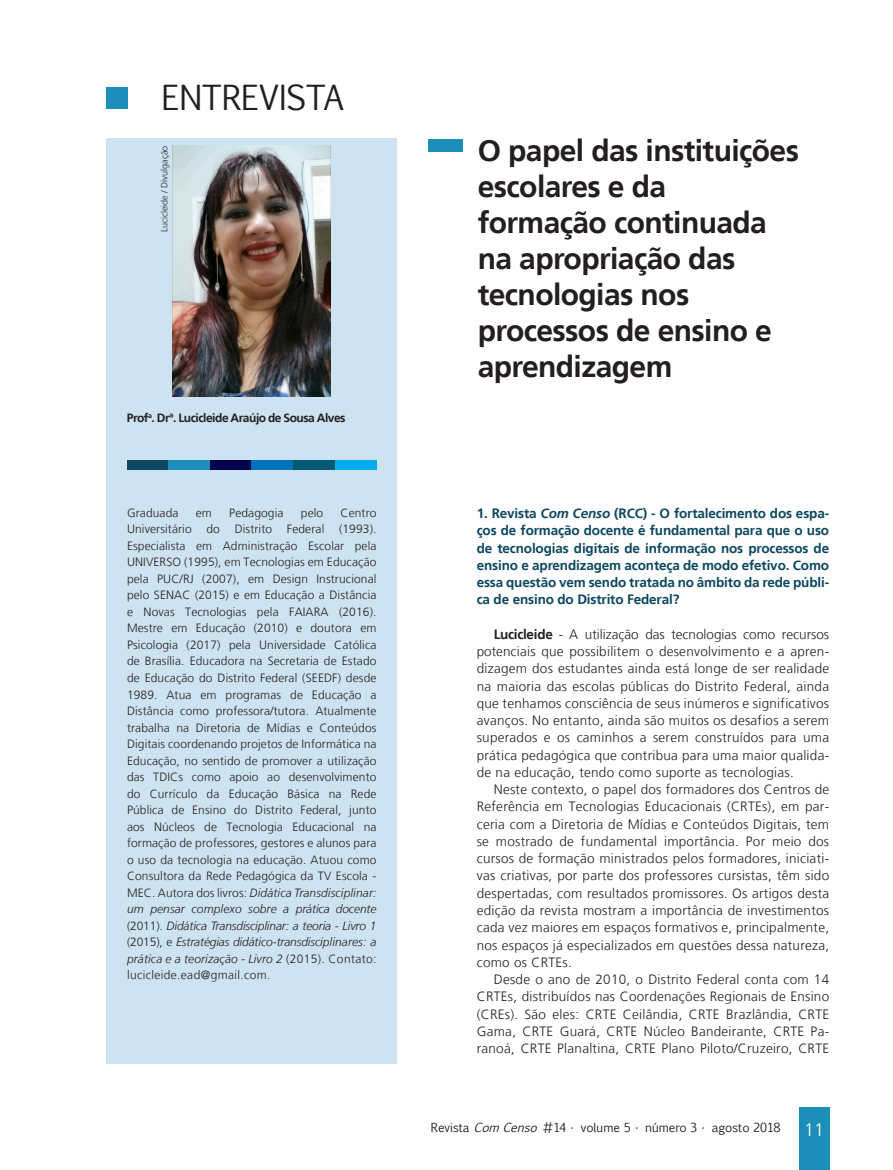
<style>
.page{position:relative;width:893px;height:1170px;background:#fff}
.page>*{position:absolute;margin:0;border:0;box-sizing:border-box;transform-origin:0 0}
.t1{font:33px "Euphemia CAS";color:#231f20}
.Título_40{font:700 30px/36px "Frutiger LT";letter-spacing:-.02em;color:#231f20}
.t2{font:300 18px "Frutiger LT";color:#fff}
.Miolo__8_8{font:300 13.5px/17.2px "Frutiger LT";letter-spacing:.02em;color:#231f20;text-align:justify}
.Pergunta_Entrevista{font:700 13.5px/17.2px "Frutiger LT";letter-spacing:-.01em;color:#0d4861;text-align:justify}
.Legendas{font:300 12px/16.5px "Frutiger LT";letter-spacing:.01em;color:#231f20;text-align:justify}
.t3{font:12px "Euphemia CAS";color:#231f20}
.Legendas-2{font:700 12px "Frutiger LT";letter-spacing:-.04em;color:#231f20}
.Gráficos{font:300 9px "Frutiger LT";color:#231f20}
.s1{font-style:italic}
.s2{font-weight:700}
</style>
<div class="page">
<div style="left:799px;top:1107px;width:30px;height:62px;background:#1c8eb9"></div>
<div style="left:106px;top:87px;width:22px;height:21px;background:#1c8eb9"></div>
<div style="left:428px;top:139px;width:34px;height:12px;background:#1c8eb9"></div>
<div style="left:106px;top:138px;width:291px;height:925px;background:#cde3f1"></div>
<div style="left:127px;top:460px;width:41px;height:9px;background:#0d4861"></div>
<div style="left:168px;top:460px;width:42px;height:9px;background:#1c8eb9"></div>
<div style="left:210px;top:460px;width:42px;height:9px;background:#08014c"></div>
<div style="left:252px;top:460px;width:41px;height:9px;background:#0072bc"></div>
<div style="left:293px;top:460px;width:42px;height:9px;background:#005a71"></div>
<div style="left:335px;top:460px;width:41px;height:9px;background:#00aeef"></div>
<img style="left:173px;top:146px;width:157px;height:250px">
<p class="t1" style="left:162px;top:74px;width:184px">ENTREVISTA</p>
<p class="Gráficos" style="left:159px;top:232px;width:88px;rotate:-90deg">Lucicleide / Divulgação</p>
<p class="Legendas-2" style="left:127px;top:410px;width:220px">Prof<sup>a</sup>. Drª. Lucicleide Araújo de Sousa Alves</p>
<p class="Legendas" style="left:127px;top:504px;width:53px">Graduada</p>
<p class="Legendas" style="left:196px;top:504px;width:18px">em</p>
<p class="Legendas" style="left:229px;top:504px;width:56px">Pedagogia</p>
<p class="Legendas" style="left:301px;top:504px;width:24px">pelo</p>
<p class="Legendas" style="left:127px;top:504px;width:251px;text-indent:214px">Centro Universitário do Distrito Federal (1993).<br>Especialista em Administração Escolar pela UNIVERSO (1995), em Tecnologias em Educação pela PUC/RJ (2007), em Design Instrucional pelo SENAC (2015) e em Educação a Distância e Novas Tecnologias pela FAIARA (2016).<br>Mestre em Educação (2010) e doutora em Psicologia (2017) pela Universidade Católica de Brasília. Educadora na Secretaria de Estado de Educação do Distrito Federal (SEEDF) desde 1989. Atua em programas de Educação a Distância como professora/tutora. Atualmente trabalha na Diretoria de Mídias e Conteúdos Digitais coordenando projetos de Informática na Educação, no sentido de promover a utilização das TDICs como apoio ao desenvolvimento do Currículo da Educação Básica na Rede Pública de Ensino do Distrito Federal, junto aos Núcleos de Tecnologia Educacional na formação de professores, gestores e alunos para o uso da tecnologia na educação. Atuou como Consultora da Rede Pedagógica da TV Escola - MEC. Autora dos livros: <span class="s1">Didática Transdisciplinar: um pensar complexo sobre a prática docente </span>(2011). <span class="s1">Didática Transdisciplinar: a teoria - Livro 1 </span>(2015), e <span class="s1">Estratégias didático-transdisciplinares: a prática e a teorização - Livro 2</span> (2015). Contato: lucicleide.ead@gmail.com.</p>
<p class="Título_40" style="left:478px;top:132px;width:323px">O papel das instituições escolares e da formação continuada na apropriação das tecnologias nos processos de ensino e aprendizagem</p>
<p class="Pergunta_Entrevista" style="left:477px;top:504px;width:354px">1. Revista <span class="s1">Com Censo</span> (RCC) - O fortalecimento dos espa&shy;ços de formação docente é fundamental para que o uso de tecnologias digitais de informação nos processos de ensino e aprendizagem aconteça de modo efetivo. Como essa questão vem sendo tratada no âmbito da rede públi&shy;ca de ensino do Distrito Federal?</p>
<p class="Miolo__8_8" style="left:477px;top:625px;width:354px;text-indent:17px"><span class="s2">Lucicleide</span> - A utilização das tecnologias como recursos potenciais que possibilitem o desenvolvimento e a apren&shy;dizagem dos estudantes ainda está longe de ser realidade na maioria das escolas públicas do Distrito Federal, ainda que tenhamos consciência de seus inúmeros e significativos avanços. No entanto, ainda são muitos os desafios a serem superados e os caminhos a serem construídos para uma prática pedagógica que contribua para uma maior qualida&shy;de na educação, tendo como suporte as tecnologias.</p>
<p class="Miolo__8_8" style="left:477px;top:781px;width:354px;text-indent:17px">Neste contexto, o papel dos formadores dos Centros de Referência em Tecnologias Educacionais (CRTEs), em par&shy;ceria com a Diretoria de Mídias e Conteúdos Digitais, tem se mostrado de fundamental importância. Por meio dos cursos de formação ministrados pelos formadores, iniciati&shy;vas criativas, por parte dos professores cursistas, têm sido despertadas, com resultados promissores. Os artigos desta edição da revista mostram a importância de investimentos cada vez maiores em espaços formativos e, principalmente, nos espaços já especializados em questões dessa natureza, como os CRTEs.</p>
<p class="Miolo__8_8" style="left:477px;top:970px;width:354px;text-indent:17px">Desde o ano de 2010, o Distrito Federal conta com 14<br>CRTEs, distribuídos nas Coordenações Regionais de Ensino (CREs). São eles: CRTE Ceilândia, CRTE Brazlândia, CRTE Gama, CRTE Guará, CRTE Núcleo Bandeirante, CRTE Pa&shy;ranoá, CRTE Planaltina, CRTE Plano Piloto/Cruzeiro, CRTE</p>
<p class="t3" style="left:431px;top:1119px;width:351px">Revista <span class="s1">ComCenso</span> #14 • volume 5 • número 3 • agosto 2018</p>
<h3 class="t2" style="left:804px;top:1119px;width:22px">11</h3>
</div>
